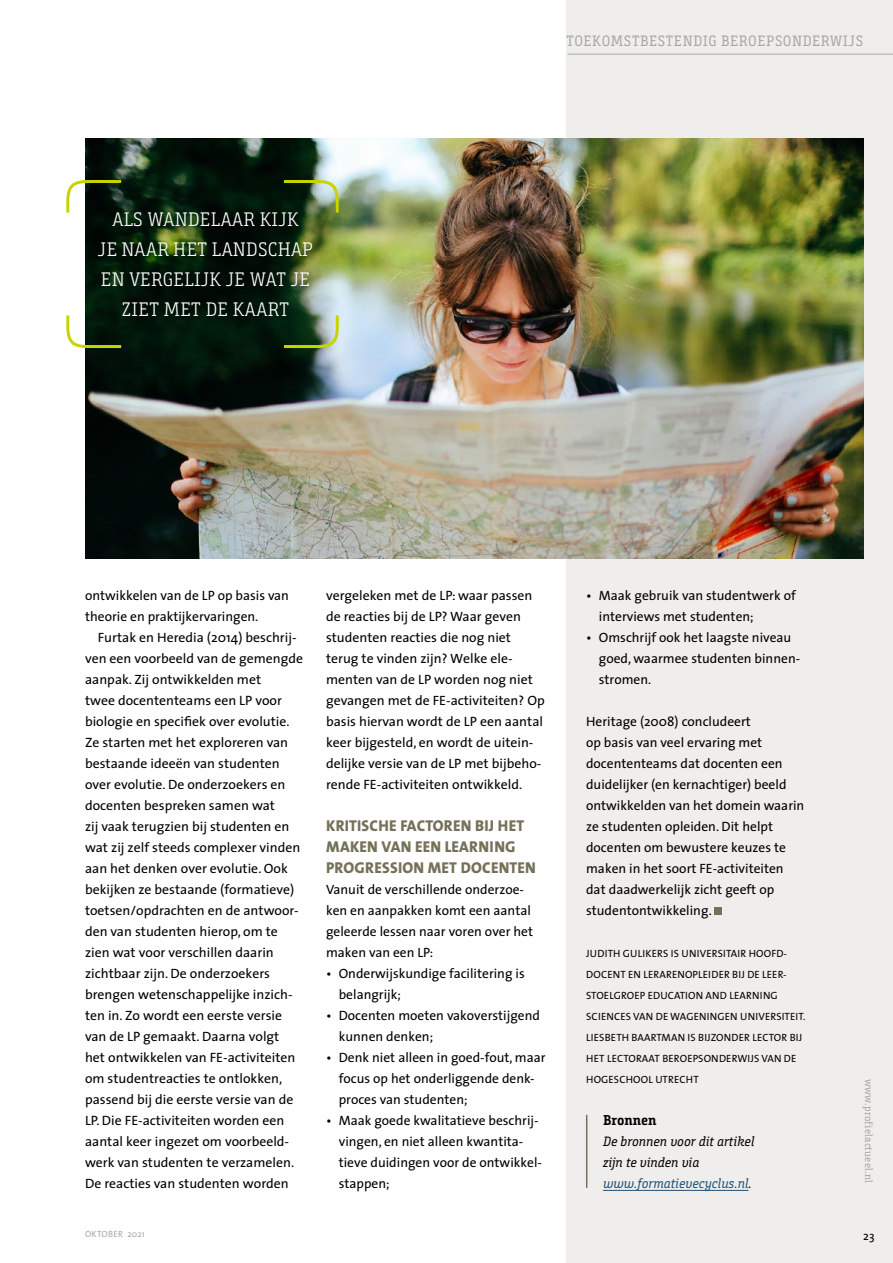
<style>
.page{position:relative;width:893px;height:1263px;background:#fff}
.page>*{position:absolute;margin:0;border:0;box-sizing:border-box;transform-origin:0 0}
.streamer{font:300 19.5px/30px "Bunday Slab";letter-spacing:.02em;color:#fff;text-align:center}
.tussenkopjes{font:800 15.75px/21px "The Sans";letter-spacing:.015em;color:#757159}
.t1{font:15px "Bunday Slab";letter-spacing:.045em;color:#a8a8a7}
.kaderrrkop{font:700 14.25px "Bunday Slab";color:#000}
.bodytekst{font:13.5px/21px "The Sans";color:#000}
.body_geen_inspringin{font:13.5px/21px "The Sans";color:#000}
.kaderrrrtext{font:italic 13.5px/21px "Bunday Slab";color:#000}
.t2{font:12px "The Sans";color:#000}
.auteur_aftiteling{font:10.5px/21px "The Sans";letter-spacing:.015em;color:#000}
.t3{font:10.5px "Bunday Slab";letter-spacing:.02em;color:#a8a8a7}
.t4{font:9px "The Sans";letter-spacing:.03em;color:#a8a8a7}
.s1{color:#215377}
</style>
<div class="page">
<div style="left:567px;top:0;width:326px;height:1263px;background:#efeeec"></div>
<hr style="left:568px;top:54px;width:325px;height:1px;background:#a8a8a7">
<div style="left:714px;top:907px;width:8px;height:8px;background:#757159"></div>
<hr style="left:603px;top:1190px;width:145px;height:1px;background:#215377">
<img style="left:85px;top:138px;width:778px;height:420px">
<div style="left:95px;top:208px;width:221px;height:112px;background:#000;opacity:.3"></div>
<svg style="left:281px;top:179px;width:59px;height:37px"></svg>
<svg style="left:66px;top:312px;width:58px;height:37px"></svg>
<svg style="left:66px;top:179px;width:58px;height:37px"></svg>
<svg style="left:281px;top:312px;width:59px;height:37px"></svg>
<hr style="left:586px;top:1115px;width:1px;height:72px;background:#757159">
<p class="streamer" style="left:98px;top:205px;width:216px">ALS WANDELAAR KIJK<br>JE NAAR HET LANDSCHAP<br>EN VERGELIJK JE WAT JE<br>ZIET MET DE KAART</p>
<p class="t1" style="left:566px;top:32px;width:298px">TOEKOMSTBESTENDIG BEROEPSONDERWIJS</p>
<p class="body_geen_inspringin" style="left:85px;top:585px;width:205px">ontwikkelen van de LP op basis van theorie en praktijkervaringen.</p>
<p class="bodytekst" style="left:85px;top:627px;width:220px;text-indent:13px">Furtak en Heredia (2014) beschrij&shy;ven een voorbeeld van de gemengde aanpak. Zij ontwikkelden met<br>twee docententeams een LP voor biologie en specifiek over evolutie.<br>Ze starten met het exploreren van bestaande ideeën van studenten over evolutie. De onderzoekers en docenten bespreken samen wat<br>zij vaak terugzien bij studenten en wat zij zelf steeds complexer vinden aan het denken over evolutie. Ook bekijken ze bestaande (formatieve) toetsen/opdrachten en de antwoor&shy;den van studenten hierop, om te zien wat voor verschillen daarin zichtbaar zijn. De onderzoekers brengen wetenschappelijke inzich&shy;ten in. Zo wordt een eerste versie van de LP gemaakt. Daarna volgt<br>het ontwikkelen van FE-activiteiten om studentreacties te ontlokken, passend bij die eerste versie van de LP. Die FE-activiteiten worden een aantal keer ingezet om voorbeeld&shy;werk van studenten te verzamelen.<br>De reacties van studenten worden</p>
<p class="bodytekst" style="left:326px;top:585px;width:220px">vergeleken met de LP: waar passen de reacties bij de LP? Waar geven studenten reacties die nog niet terug te vinden zijn? Welke ele&shy;menten van de LP worden nog niet gevangen met de FE-activiteiten? Op basis hiervan wordt de LP een aantal keer bijgesteld, en wordt de uitein&shy;delijke versie van de LP met bijbeho&shy;rende FE-activiteiten ontwikkeld.</p>
<p class="tussenkopjes" style="left:326px;top:815px;width:211px">KRITISCHE FACTOREN BIJ HET<br>MAKEN VAN EEN LEARNING<br>PROGRESSION MET DOCENTEN</p>
<p class="body_geen_inspringin" style="left:326px;top:879px;width:209px">Vanuit de verschillende onderzoe&shy;ken en aanpakken komt een aantal geleerde lessen naar voren over het maken van een LP:</p>
<p class="bodytekst" style="left:339px;top:963px;width:188px;text-indent:-13px">• Onderwijskundige facilitering is belangrijk;</p>
<p class="bodytekst" style="left:339px;top:1005px;width:203px;text-indent:-13px">• Docenten moeten vakoverstijgend kunnen denken;</p>
<p class="bodytekst" style="left:339px;top:1047px;width:208px;text-indent:-13px">• Denk niet alleen in goed-fout, maar focus op het onderliggende denk&shy;proces van studenten;</p>
<p class="bodytekst" style="left:339px;top:1110px;width:205px;text-indent:-13px">• Maak goede kwalitatieve beschrij&shy;vingen, en niet alleen kwantita&shy;tieve duidingen voor de ontwikkel&shy;stappen;</p>
<p class="bodytekst" style="left:599px;top:585px;width:198px;text-indent:-13px">• Maak gebruik van studentwerk of interviews met studenten;</p>
<p class="bodytekst" style="left:599px;top:627px;width:203px;text-indent:-13px">• Omschrijf ook het laagste niveau goed, waarmee studenten binnen&shy;stromen.</p>
<p class="body_geen_inspringin" style="left:586px;top:711px;width:220px">Heritage (2008) concludeert<br>op basis van veel ervaring met docententeams dat docenten een duidelijker (en kernachtiger) beeld ontwikkelden van het domein waarin ze studenten opleiden. Dit helpt docenten om bewustere keuzes te maken in het soort FE-activiteiten dat daadwerkelijk zicht geeft op studentontwikkeling.</p>
<p class="auteur_aftiteling" style="left:586px;top:943px;width:221px">JUDITH GULIKERS IS UNIVERSITAIR HOOFD-DOCENT EN LERARENOPLEIDER BIJ DE LEER-STOELGROEP EDUCATION AND LEARNING SCIENCES VAN DE WAGENINGEN UNIVERSITEIT.<br>LIESBETH BAARTMAN IS BIJZONDER LECTOR BIJ HET LECTORAAT BEROEPSONDERWIJS VAN DE HOGESCHOOL UTRECHT</p>
<p class="kaderrrkop" style="left:603px;top:1111px;width:55px">Bronnen</p>
<p class="kaderrrrtext" style="left:603px;top:1131px;width:153px">De bronnen voor dit artikel zijn te vinden via <span class="s1">www.formatievecyclus.nl</span>.</p>
<p class="t3" style="left:875px;top:1079px;width:105px;rotate:90deg">www.profielactueel.nl</p>
<p class="t4" style="left:85px;top:1227px;width:61px">OKTOBER 2021</p>
<p class="t2" style="left:863px;top:1225px;width:13px">23</p>
</div>
